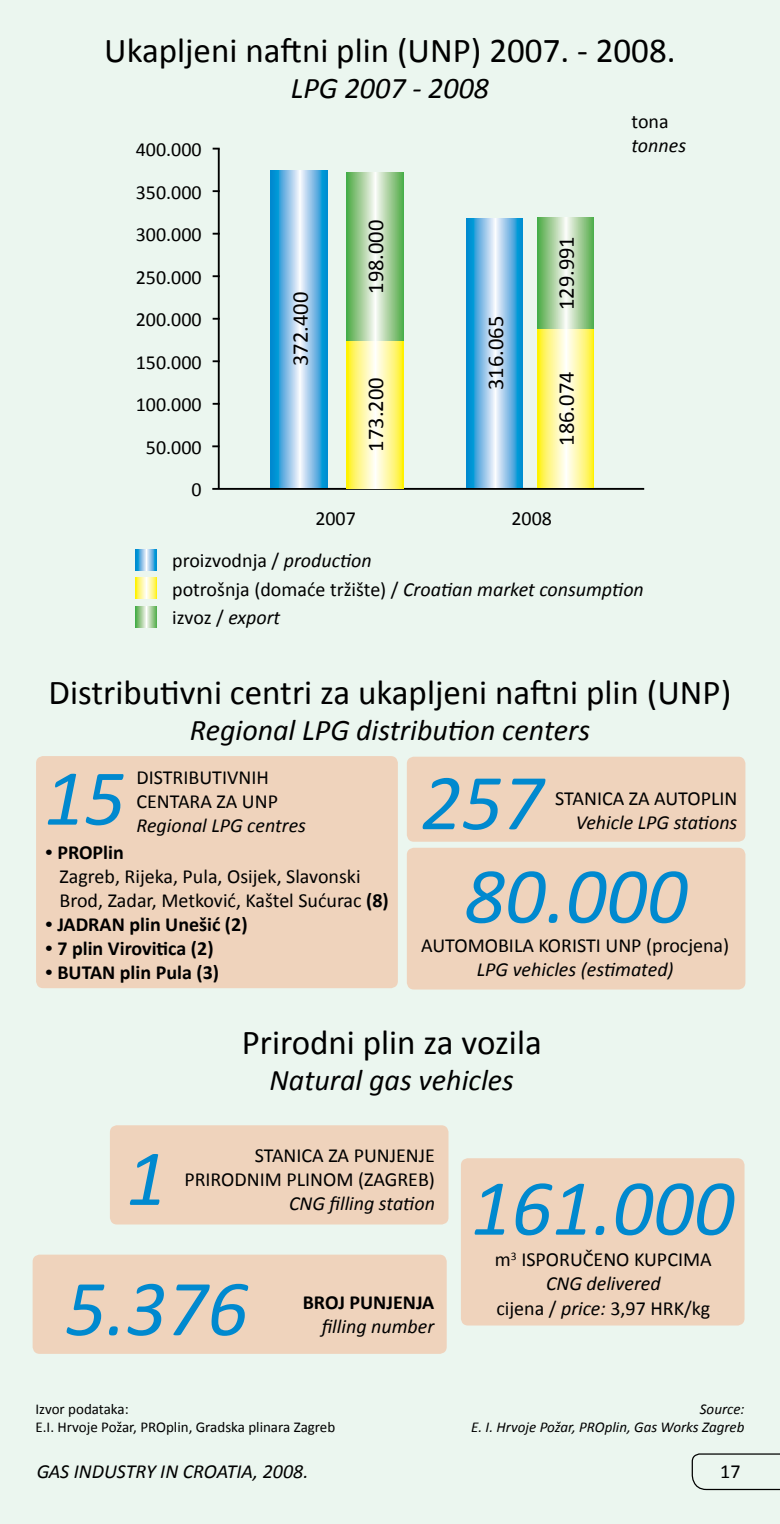
<style>
.page{position:relative;width:780px;height:1524px;background:#ebf6ef}
.page>*{position:absolute;margin:0;border:0;box-sizing:border-box;transform-origin:0 0}
.t1{font:italic 80px "Calibri";color:#0089cf}
.t2{font:35px "Calibri";color:#000}
.t3{font:italic 30px "Calibri";color:#000}
.t4{font:22.5px "Calibri";color:#000}
.t5{font:20px/42.5px "Calibri";color:#000}
.t6{font:italic 20px "Calibri";color:#000}
.t7{font:700 20px "Calibri";color:#000}
.t8{font:15px/18px "Calibri";color:#000}
.t9{font:italic 15px/18px "Calibri";color:#000;text-align:right}
.s1{font-style:italic}
.s2{font-family:"Times New Roman";font-weight:700}
.s3{font-weight:700}
.s4{font-family:"Times New Roman"}
</style>
<div class="page">
<div style="left:461px;top:1158px;width:283px;height:167px;background:#efd3bc;border-radius:7px"></div>
<div style="left:33px;top:1254px;width:413px;height:100px;background:#efd3bc;border-radius:7px"></div>
<div style="left:110px;top:1125px;width:338px;height:99px;background:#efd3bc;border-radius:7px"></div>
<div style="left:407px;top:848px;width:338px;height:141px;background:#efd3bc;border-radius:7px"></div>
<div style="left:407px;top:756px;width:338px;height:86px;background:#efd3bc;border-radius:7px"></div>
<div style="left:36px;top:756px;width:362px;height:232px;background:#efd3bc;border-radius:7px"></div>
<hr style="left:218px;top:149px;width:2px;height:340px;background:#000">
<hr style="left:212px;top:488px;width:432px;height:2px;background:#000">
<svg style="left:212px;top:445px;width:6px;height:2px"></svg>
<svg style="left:213px;top:403px;width:7px;height:2px"></svg>
<svg style="left:213px;top:360px;width:7px;height:2px"></svg>
<svg style="left:213px;top:318px;width:7px;height:2px"></svg>
<svg style="left:213px;top:275px;width:7px;height:2px"></svg>
<svg style="left:213px;top:233px;width:7px;height:2px"></svg>
<svg style="left:213px;top:190px;width:7px;height:2px"></svg>
<svg style="left:213px;top:148px;width:7px;height:2px"></svg>
<svg style="left:466px;top:219px;width:57px;height:268px;background:#70bae4"></svg>
<svg style="left:537px;top:330px;width:57px;height:158px;background:#fff790"></svg>
<svg style="left:537px;top:218px;width:56px;height:110px;background:#a4d09d"></svg>
<svg style="left:271px;top:171px;width:56px;height:316px;background:#74bbe5"></svg>
<svg style="left:346px;top:341px;width:57px;height:147px;background:#fff790"></svg>
<svg style="left:346px;top:173px;width:57px;height:168px;background:#a3d09c"></svg>
<svg style="left:135px;top:549px;width:21px;height:21px"></svg>
<svg style="left:135px;top:578px;width:21px;height:21px"></svg>
<svg style="left:135px;top:606px;width:21px;height:21px"></svg>
<svg style="left:691px;top:1453px;width:89px;height:37px"></svg>
<h2 class="t2" style="left:104px;top:28px;width:573px">Ukapljeni naftni plin (UNP) 2007. - 2008.</h2>
<h3 class="t3" style="left:291px;top:67px;width:200px">LPG 2007 - 2008</h3>
<p class="t5" style="left:136px;top:128px;width:67px;text-align:center">400.000<br>350.000<br>300.000<br>250.000<br>200.000<br>150.000<br>100.000<br>50.000</p>
<p class="t5" style="left:191px;top:468px;width:12px">0</p>
<p class="t4" style="left:286px;top:366px;width:76px;rotate:-90deg">372.400</p>
<p class="t4" style="left:361px;top:294px;width:76px;rotate:-90deg">198.000</p>
<p class="t4" style="left:361px;top:452px;width:76px;rotate:-90deg">173.200</p>
<p class="t4" style="left:481px;top:390px;width:76px;rotate:-90deg">316.065</p>
<p class="t4" style="left:552px;top:310px;width:76px;rotate:-90deg">129.991</p>
<p class="t4" style="left:552px;top:446px;width:76px;rotate:-90deg">186.074</p>
<p class="t5" style="left:315px;top:497px;width:42px">2007</p>
<p class="t5" style="left:511px;top:497px;width:42px">2008</p>
<p class="t5" style="left:631px;top:100px;width:39px">tona</p>
<p class="t6" style="left:631px;top:132px;width:56px">tonnes</p>
<p class="t5" style="left:172px;top:547px;width:473px;line-height:28.2px">proizvodnja / <span class="s1">production<br></span>potrošnja (domaće tržište) / <span class="s1">Croatian market consumption </span>izvoz / <span class="s1">export</span></p>
<h2 class="t2" style="left:49px;top:670px;width:684px">Distributivni centri za ukapljeni naftni plin (UNP)</h2>
<h3 class="t3" style="left:190px;top:709px;width:401px">Regional LPG distribution centers</h3>
<p class="t5" style="left:136px;top:756px;width:10px">DISTRI</p>
<p class="t5" style="left:188px;top:756px;width:34px">BUTIVNI</p>
<p class="t5" style="left:256px;top:756px;width:14px">H</p>
<p class="t5" style="left:136px;top:780px;width:23px">CENTARA</p>
<p class="t5" style="left:216px;top:780px;width:63px">ZA UNP</p>
<p class="t6" style="left:136px;top:812px;width:171px">Regional LPG centres</p>
<p class="t5" style="left:60px;top:840px;width:331px;line-height:24px;text-indent:-14px"><span class="s2">•</span> <span class="s3">PROPlin<br></span>Zagreb, Rijeka, Pula, Osijek, Slavonski<br>Brod, Zadar, Metković, Kaštel Sućurac <span class="s3">(8)</span></p>
<p class="t7" style="left:45px;top:911px;width:204px"><span class="s4">•</span> JADRAN plin Unešić (2)</p>
<p class="t7" style="left:45px;top:935px;width:170px"><span class="s4">•</span> 7 plin Virovitica (2)</p>
<p class="t7" style="left:45px;top:959px;width:175px"><span class="s4">•</span> BUTAN plin Pula (3)</p>
<h1 class="t1" style="left:44px;top:743px;width:83px">15</h1>
<h1 class="t1" style="left:421px;top:748px;width:123px">257</h1>
<p class="t5" style="left:555px;top:777px;width:10px">STANI</p>
<p class="t5" style="left:602px;top:777px;width:118px">CA ZA AUTO PLIN</p>
<p class="t6" style="left:576px;top:808px;width:163px">Vehicle LPG stations</p>
<h1 class="t1" style="left:464px;top:841px;width:224px">80.000</h1>
<p class="t5" style="left:421px;top:924px;width:309px">AUTOMOBILA KORISTI UNP (procjena)</p>
<p class="t6" style="left:477px;top:956px;width:198px">LPG vehicles (estimated)</p>
<h1 class="t1" style="left:126px;top:1123px;width:42px">1</h1>
<h2 class="t2" style="left:242px;top:1020px;width:301px">Prirodni plin za vozila</h2>
<h3 class="t3" style="left:269px;top:1059px;width:246px">Natural gas vehicles</h3>
<p class="t5" style="left:255px;top:1134px;width:10px">STANI</p>
<p class="t5" style="left:301px;top:1134px;width:132px">CA ZA PUNJENJE</p>
<p class="t5" style="left:184px;top:1158px;width:21px">PRIRODNI</p>
<p class="t5" style="left:265px;top:1158px;width:43px">M PLINO</p>
<p class="t5" style="left:336px;top:1158px;width:49px">M (ZAGRE</p>
<p class="t5" style="left:418px;top:1158px;width:18px">B)</p>
<p class="t6" style="left:289px;top:1189px;width:147px">CNG filling station</p>
<h1 class="t1" style="left:471px;top:1153px;width:265px">161.000</h1>
<h1 class="t1" style="left:65px;top:1254px;width:184px">5.376</h1>
<p class="t7" style="left:303px;top:1289px;width:133px">BROJ PUNJENJA</p>
<p class="t6" style="left:322px;top:1312px;width:114px">filling number</p>
<p class="t5" style="left:495px;top:1248px;width:218px;line-height:24px;text-align:center">m<sup>3</sup> ISPORUČENO KUPCIMA<br><span class="s1">CNG delivered<br></span>cijena / <span class="s1">price:</span> 3,97 HRK/kg</p>
<p class="t8" style="left:35px;top:1400px;width:301px">Izvor podataka:<br>E.I. Hrvoje Požar, PROplin, Gradska plinara Zagreb</p>
<p class="t9" style="left:471px;top:1399px;width:275px">Source:<br>E. I. Hrvoje Požar, PROplin, Gas Works Zagreb</p>
<p class="t6" style="left:36px;top:1458px;width:274px">GAS INDUSTRY IN CROATIA, 2008.</p>
<p class="t5" style="left:720px;top:1450px;width:22px">17</p>
</div>
